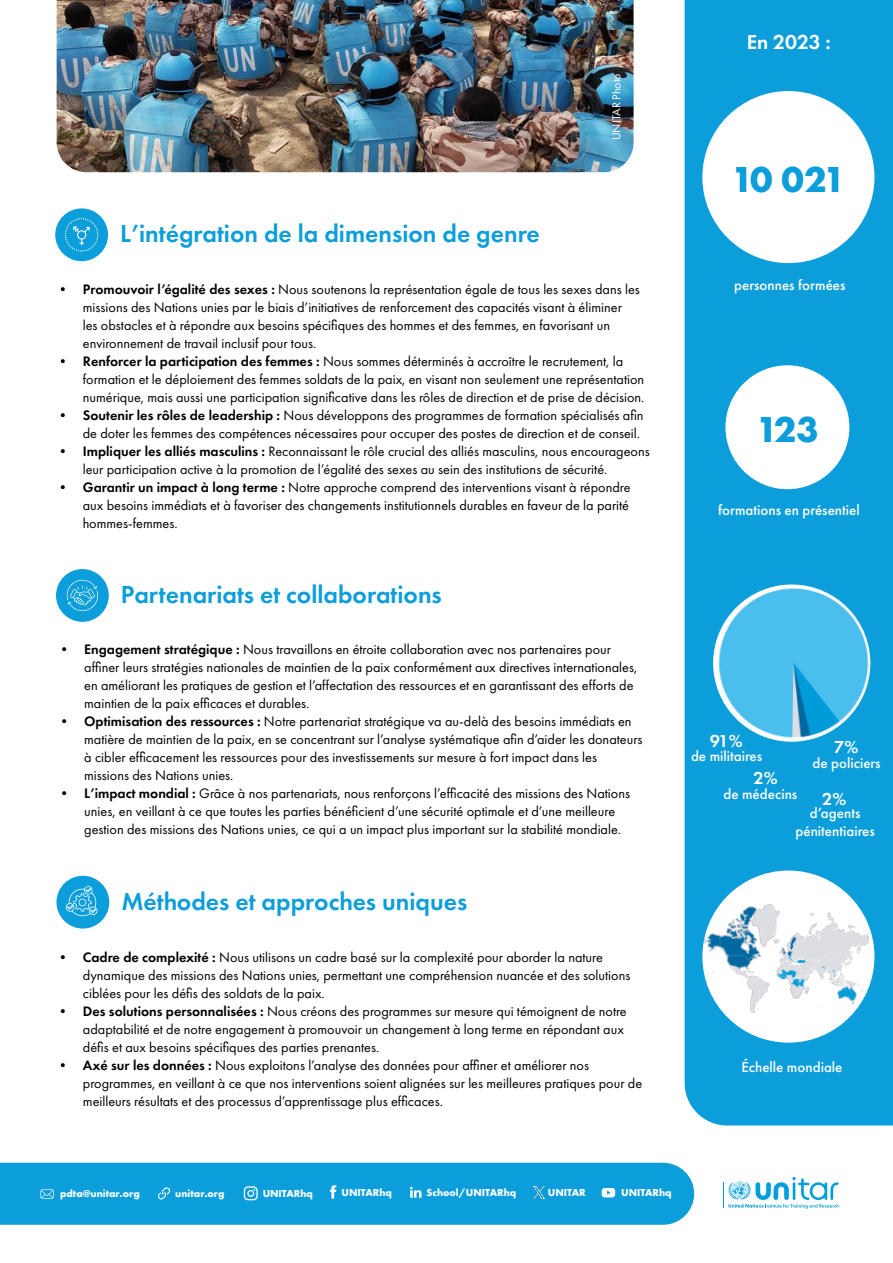
<style>
.page{position:relative;width:893px;height:1263px;background:#fff}
.page>*{position:absolute;margin:0;border:0;box-sizing:border-box;transform-origin:0 0}
.t1{font:700 37.5px "Futura PT";letter-spacing:-.085em;color:#0c9eda}
.t2{font:600 25.5px "Futura PT";color:#0c9eda}
.t3{font:600 21px "Futura PT";color:#fff}
.t4{font:600 18px "Futura PT";color:#fff}
.t5{font:500 15px/18px "Futura PT";color:#fff;text-align:center}
.t6{font:14.25px/18px "Futura PT";color:#000101}
.t7{font:12px "Futura PT";color:#fff}
.t8{font:700 10.5px "Futura PT";color:#fff}
.s1{font-weight:600}
</style>
<div class="page">
<img style="left:57px;top:0;width:577px;height:172px">
<div style="left:56px;top:569px;width:53px;height:53px;background:#0c9eda;border-radius:50%"></div>
<svg style="left:67px;top:580px;width:31px;height:31px"></svg>
<div style="left:685px;top:0;width:208px;height:1125px;background:#0c9eda"></div>
<div style="left:702px;top:91px;width:172px;height:172px;background:#fff;border-radius:50%"></div>
<svg style="left:723px;top:1177px;width:116px;height:32px"></svg>
<div style="left:56px;top:876px;width:53px;height:52px;background:#0c9eda;border-radius:50%"></div>
<svg style="left:66px;top:886px;width:32px;height:30px"></svg>
<div style="left:702px;top:870px;width:173px;height:173px;background:#fff;border-radius:50%"></div>
<img style="left:702px;top:890px;width:173px;height:144px">
<div style="left:55px;top:208px;width:53px;height:53px;background:#0c9eda;border-radius:50%"></div>
<svg style="left:65px;top:218px;width:33px;height:33px"></svg>
<div style="left:725px;top:365px;width:124px;height:124px;background:#fff;border-radius:50%"></div>
<img style="left:712px;top:584px;width:159px;height:158px">
<div style="left:0;top:1163px;width:694px;height:62px;background:#0c9eda"></div>
<h2 class="t2" style="left:120px;top:218px;width:421px">L’intégration de la dimension de genre</h2>
<p class="t7" style="left:609px;top:140px;width:68px;rotate:-90deg">UNITAR Photo</p>
<p class="t6" style="left:83px;top:280px;width:559px;text-indent:-27px"><span class="s1">• Promouvoir l’égalité des sexes :</span> Nous soutenons la représentation égale de tous les sexes dans les missions des Nations unies par le biais d’initiatives de renforcement des capacités visant à éliminer les obstacles et à répondre aux besoins spécifiques des hommes et des femmes, en favorisant un environnement de travail inclusif pour tous.</p>
<p class="t6" style="left:83px;top:352px;width:563px;text-indent:-27px"><span class="s1">• Renforcer la participation des femmes :</span> Nous sommes déterminés à accroître le recrutement, la formation et le déploiement des femmes soldats de la paix, en visant non seulement une représentation numérique, mais aussi une participation significative dans les rôles de direction et de prise de décision.</p>
<p class="t6" style="left:56px;top:406px;width:589px;text-align:right"><span class="s1">• Soutenir les rôles de leadership :</span> Nous développons des programmes de formation spécialisés afin de doter les femmes des compétences nécessaires pour occuper des postes de direction et de conseil.</p>
<p class="t6" style="left:83px;top:442px;width:568px;text-indent:-27px"><span class="s1">• Impliquer les alliés masculins :</span> Reconnaissant le rôle crucial des alliés masculins, nous encourageons leur participation active à la promotion de l’égalité des sexes au sein des institutions de sécurité.</p>
<p class="t6" style="left:83px;top:478px;width:549px;text-align:justify;text-indent:-27px"><span class="s1">• Garantir un impact à long terme :</span> Notre approche comprend des interventions visant à répondre aux besoins immédiats et à favoriser des changements institutionnels durables en faveur de la parité hommes-femmes.</p>
<h2 class="t2" style="left:121px;top:578px;width:322px">Partenariats et collaborations</h2>
<p class="t6" style="left:84px;top:641px;width:555px;text-indent:-27px"><span class="s1">• Engagement stratégique :</span> Nous travaillons en étroite collaboration avec nos partenaires pour affiner leurs stratégies nationales de maintien de la paix conformément aux directives internationales, en améliorant les pratiques de gestion et l’affectation des ressources et en garantissant des efforts de maintien de la paix efficaces et durables.</p>
<p class="t6" style="left:84px;top:713px;width:560px;text-indent:-27px"><span class="s1">• Optimisation des ressources :</span> Notre partenariat stratégique va au-delà des besoins immédiats en matière de maintien de la paix, en se concentrant sur l’analyse systématique afin d’aider les donateurs à cibler efficacement les ressources pour des investissements sur mesure à fort impact dans les missions des Nations unies.</p>
<p class="t6" style="left:84px;top:785px;width:547px;text-indent:-27px"><span class="s1">• L’impact mondial :</span> Grâce à nos partenariats, nous renforçons l’efficacité des missions des Nations unies, en veillant à ce que toutes les parties bénéficient d’une sécurité optimale et d’une meilleure gestion des missions des Nations unies, ce qui a un impact plus important sur la stabilité mondiale.</p>
<h2 class="t2" style="left:121px;top:885px;width:347px">Méthodes et approches uniques</h2>
<p class="t6" style="left:83px;top:948px;width:549px;text-indent:-27px"><span class="s1">• Cadre de complexité :</span> Nous utilisons un cadre basé sur la complexité pour aborder la nature dynamique des missions des Nations unies, permettant une compréhension nuancée et des solutions ciblées pour les défis des soldats de la paix.</p>
<p class="t6" style="left:83px;top:1002px;width:545px;text-indent:-27px"><span class="s1">• Des solutions personnalisées :</span> Nous créons des programmes sur mesure qui témoignent de notre adaptabilité et de notre engagement à promouvoir un changement à long terme en répondant aux défis et aux besoins spécifiques des parties prenantes.</p>
<p class="t6" style="left:83px;top:1056px;width:561px;text-indent:-27px"><span class="s1">• Axé sur les données :</span> Nous exploitons l’analyse des données pour affiner et améliorer nos programmes, en veillant à ce que nos interventions soient alignées sur les meilleures pratiques pour de meilleurs résultats et des processus d’apprentissage plus efficaces.</p>
<h3 class="t3" style="left:747px;top:29px;width:86px">En 2023 :</h3>
<h1 class="t1" style="left:731px;top:155px;width:116px">10 021</h1>
<p class="t5" style="left:734px;top:276px;width:113px">personnes formées</p>
<h1 class="t1" style="left:756px;top:405px;width:64px">123</h1>
<p class="t5" style="left:718px;top:501px;width:143px">formations en présentiel</p>
<p class="t4" style="left:710px;top:729px;width:35px">91%</p>
<p class="t4" style="left:834px;top:736px;width:26px">7%</p>
<p class="t4" style="left:753px;top:767px;width:26px">2%</p>
<p class="t5" style="left:691px;top:747px;width:73px">de militaires</p>
<p class="t5" style="left:812px;top:754px;width:70px">de policiers</p>
<p class="t5" style="left:723px;top:785px;width:75px">de médecins</p>
<p class="t4" style="left:822px;top:787px;width:26px">2%</p>
<p class="t5" style="left:795px;top:804px;width:81px">d’agents pénitentiaires</p>
<p class="t5" style="left:741px;top:1058px;width:103px">Échelle mondiale</p>
<p class="t8" style="left:60px;top:1187px;width:81px">pdta@unitar.org</p>
<p class="t8" style="left:175px;top:1186px;width:51px">unitar.org</p>
<p class="t8" style="left:263px;top:1186px;width:52px">UNITARhq</p>
<p class="t8" style="left:342px;top:1186px;width:52px">UNITARhq</p>
<p class="t8" style="left:427px;top:1186px;width:91px">School/UNITARhq</p>
<p class="t8" style="left:548px;top:1186px;width:39px">UNITAR</p>
<p class="t8" style="left:621px;top:1186px;width:52px">UNITARhq</p>
</div>
